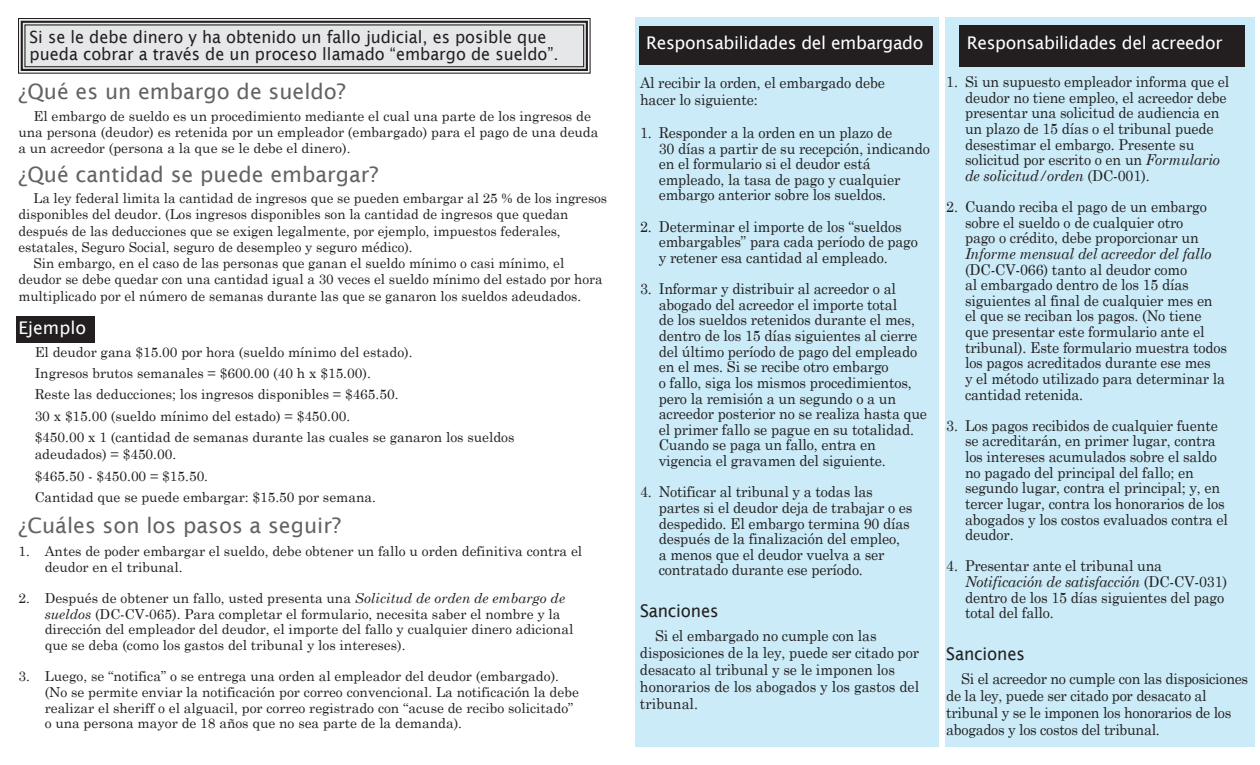
<style>
.page{position:relative;width:1260px;height:765px;background:#fff}
.page>*{position:absolute;margin:0;border:0;box-sizing:border-box;transform-origin:0 0}
.aheadrule{font:21.25px "Lucida Sans";color:#636366}
.bhead{font:21.25px "Lucida Sans";color:#636366}
.aheadrule-2{font:17.5px "Lucida Sans";letter-spacing:-.02em;color:#fff}
.bhead-2{font:17.5px "Lucida Sans";letter-spacing:-.01em;color:#231f20;scale:.95 1}
.bhead-3{font:17.5px "Lucida Sans";color:#fff}
.bhead-4{font:16.88px/17.5px "Lucida Sans";color:#231f20;scale:.96 1}
.tighter{font:15px/15.6px "Century Schoolbook";letter-spacing:-.01em;color:#231f20;scale:.95 1}
.Body_text{font:15px/17px "Century Schoolbook";letter-spacing:-.01em;color:#231f20;scale:.95 1}
.Body_text-2{font:13.75px/16.2px "Century Schoolbook";color:#231f20}
.Bulleted_Lists{font:13.75px/15.6px "Century Schoolbook";color:#231f20}
.bhead-5{font:13.75px/17.5px "Century Schoolbook";color:#231f20}
.s1{font-style:italic}
</style>
<div class="page">
<div style="left:945px;top:18px;width:310px;height:729px;background:#caebf7"></div>
<div style="left:959px;top:26px;width:286px;height:41px;background:#231f20"></div>
<div style="left:635px;top:18px;width:304px;height:729px;background:#caebf7"></div>
<div style="left:639px;top:26px;width:293px;height:39px;background:#231f20"></div>
<div style="left:16px;top:317px;width:78px;height:26px;background:#231f20"></div>
<svg style="left:18px;top:18px;width:573px;height:56px;background:#dbdbdd"></svg>
<div style="left:21px;top:21px;width:567px;height:50px;border:2px solid #231f20"></div>
<div style="left:24px;top:24px;width:560px;height:43px;border:1px solid #231f20"></div>
<p class="bhead-4" style="left:30px;top:28px;width:553px">Si se le debe dinero y ha obtenido un fallo judicial, es posible que pueda cobrar a través de un proceso llamado “embargo de sueldo”.</p>
<p class="aheadrule-2" style="left:646px;top:33px;width:279px">Responsabilidades del embargado</p>
<p class="Body_text" style="left:640px;top:73px;width:259px">Al recibir la orden, el embargado debe hacer lo siguiente:</p>
<p class="tighter" style="left:659px;top:123px;width:287px;text-indent:-19px">1. Responder a la orden en un plazo de<br>30 días a partir de su recepción, indicando en el formulario si el deudor está empleado, la tasa de pago y cualquier embargo anterior sobre los sueldos.</p>
<p class="tighter" style="left:659px;top:217px;width:274px;text-indent:-19px">2. Determinar el importe de los “sueldos embargables” para cada período de pago y retener esa cantidad al empleado.</p>
<p class="tighter" style="left:659px;top:280px;width:284px;text-indent:-19px">3. Informar y distribuir al acreedor o al abogado del acreedor el importe total<br>de los sueldos retenidos durante el mes, dentro de los 15 días siguientes al cierre del último período de pago del empleado en el mes. Si se recibe otro embargo<br>o fallo, siga los mismos procedimientos, pero la remisión a un segundo o a un acreedor posterior no se realiza hasta que el primer fallo se pague en su totalidad.<br>Cuando se paga un fallo, entra en vigencia el gravamen del siguiente.</p>
<p class="tighter" style="left:659px;top:483px;width:269px;text-indent:-19px">4. Notificar al tribunal y a todas las partes si el deudor deja de trabajar o es despedido. El embargo termina 90 días después de la finalización del empleo,<br>a menos que el deudor vuelva a ser contratado durante ese período.</p>
<p class="bhead-2" style="left:640px;top:600px;width:84px">Sanciones</p>
<p class="Body_text" style="left:640px;top:626px;width:295px;text-indent:15px">Si el embargado no cumple con las disposiciones de la ley, puede ser citado por desacato al tribunal y se le imponen los honorarios de los abogados y los gastos del tribunal.</p>
<p class="aheadrule" style="left:18px;top:80px;width:329px">¿Qué es un embargo de sueldo?</p>
<p class="Body_text-2" style="left:18px;top:106px;width:582px;text-indent:15px">El embargo de sueldo es un procedimiento mediante el cual una parte de los ingresos de una persona (deudor) es retenida por un empleador (embargado) para el pago de una deuda a un acreedor (persona a la que se le debe el dinero).</p>
<p class="aheadrule" style="left:18px;top:162px;width:362px">¿Qué cantidad se puede embargar?</p>
<p class="Body_text-2" style="left:18px;top:189px;width:590px;text-indent:15px">La ley federal limita la cantidad de ingresos que se pueden embargar al 25 % de los ingresos disponibles del deudor. (Los ingresos disponibles son la cantidad de ingresos que quedan después de las deducciones que se exigen legalmente, por ejemplo, impuestos federales, estatales, Seguro Social, seguro de desempleo y seguro médico).</p>
<p class="Body_text-2" style="left:18px;top:254px;width:586px;text-indent:15px">Sin embargo, en el caso de las personas que ganan el sueldo mínimo o casi mínimo, el deudor se debe quedar con una cantidad igual a 30 veces el sueldo mínimo del estado por hora multiplicado por el número de semanas durante las que se ganaron los sueldos adeudados.</p>
<p class="bhead-3" style="left:18px;top:318px;width:69px">Ejemplo</p>
<p class="bhead-5" style="left:35px;top:342px;width:379px">El deudor gana $15.00 por hora (sueldo mínimo del estado).</p>
<p class="bhead-5" style="left:35px;top:363px;width:338px">Ingresos brutos semanales = $600.00 (40 h x $15.00).</p>
<p class="bhead-5" style="left:35px;top:384px;width:365px">Reste las deducciones; los ingresos disponibles = $465.50.</p>
<p class="bhead-5" style="left:35px;top:406px;width:317px">30 x $15.00 (sueldo mínimo del estado) = $450.00.</p>
<p class="bhead-5" style="left:35px;top:427px;width:481px">$450.00 x 1 (cantidad de semanas durante las cuales se ganaron los sueldos adeudados) = $450.00.</p>
<p class="bhead-5" style="left:35px;top:466px;width:175px">$465.50 - $450.00 = $15.50.</p>
<p class="bhead-5" style="left:35px;top:487px;width:343px">Cantidad que se puede embargar: $15.50 por semana.</p>
<p class="bhead" style="left:18px;top:513px;width:324px">¿Cuáles son los pasos a seguir?</p>
<p class="Bulleted_Lists" style="left:45px;top:542px;width:539px;text-indent:-26px">1. Antes de poder embargar el sueldo, debe obtener un fallo u orden definitiva contra el deudor en el tribunal.</p>
<p class="Bulleted_Lists" style="left:45px;top:589px;width:530px;text-indent:-26px">2. Después de obtener un fallo, usted presenta una <span class="s1">Solicitud de orden de embargo de sueldos</span> (DC-CV-065). Para completar el formulario, necesita saber el nombre y la dirección del empleador del deudor, el importe del fallo y cualquier dinero adicional que se deba (como los gastos del tribunal y los intereses).</p>
<p class="Bulleted_Lists" style="left:45px;top:667px;width:536px;text-indent:-26px">3. Luego, se “notifica” o se entrega una orden al empleador del deudor (embargado). (No se permite enviar la notificación por correo convencional. La notificación la debe realizar el sheriff o el alguacil, por correo registrado con “acuse de recibo solicitado” o una persona mayor de 18 años que no sea parte de la demanda).</p>
<p class="aheadrule-2" style="left:967px;top:33px;width:257px">Responsabilidades del acreedor</p>
<p class="tighter" style="left:965px;top:73px;width:280px;text-indent:-19px">1. Si un supuesto empleador informa que el deudor no tiene empleo, el acreedor debe presentar una solicitud de audiencia en un plazo de 15 días o el tribunal puede desestimar el embargo. Presente su solicitud por escrito o en un <span class="s1">Formulario de solicitud/orden</span> (DC-001).</p>
<p class="tighter" style="left:965px;top:198px;width:277px;text-indent:-19px">2. Cuando reciba el pago de un embargo sobre el sueldo o de cualquier otro<br>pago o crédito, debe proporcionar un <span class="s1">Informe mensual del acreedor del fallo </span>(DC-CV-066) tanto al deudor como<br>al embargado dentro de los 15 días siguientes al final de cualquier mes en el que se reciban los pagos. (No tiene que presentar este formulario ante el tribunal). Este formulario muestra todos los pagos acreditados durante ese mes<br>y el método utilizado para determinar la cantidad retenida.</p>
<p class="tighter" style="left:965px;top:416px;width:278px;text-indent:-19px">3. Los pagos recibidos de cualquier fuente se acreditarán, en primer lugar, contra los intereses acumulados sobre el saldo no pagado del principal del fallo; en segundo lugar, contra el principal; y, en tercer lugar, contra los honorarios de los abogados y los costos evaluados contra el deudor.</p>
<p class="tighter" style="left:965px;top:557px;width:278px;text-indent:-19px">4. Presentar ante el tribunal una <span class="s1">Notificación de satisfacción</span> (DC-CV-031) dentro de los 15 días siguientes del pago total del fallo.</p>
<p class="bhead-2" style="left:946px;top:643px;width:84px">Sanciones</p>
<p class="Body_text" style="left:946px;top:669px;width:319px;text-indent:15px">Si el acreedor no cumple con las disposiciones de la ley, puede ser citado por desacato al tribunal y se le imponen los honorarios de los abogados y los costos del tribunal.</p>
</div>
